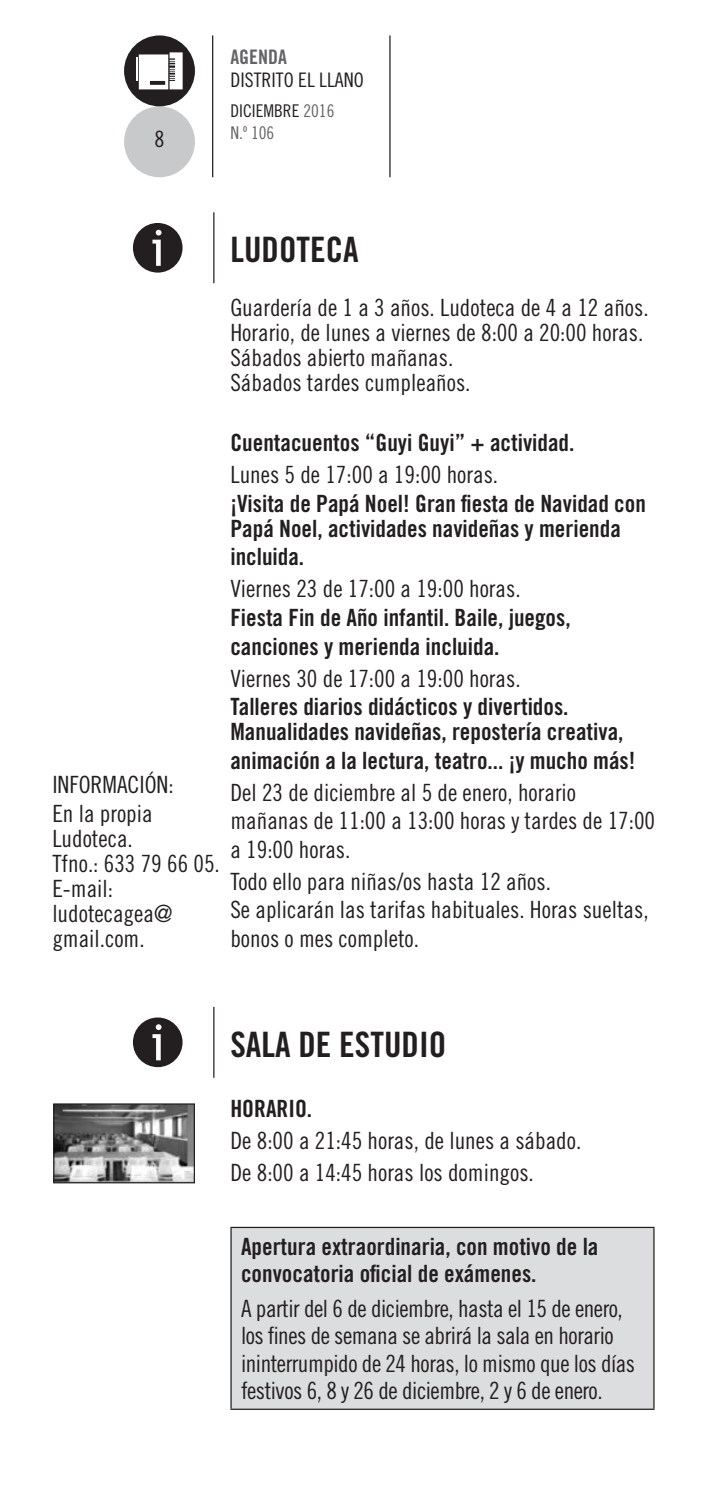
<style>
.page{position:relative;width:709px;height:1489px;background:#fff}
.page>*{position:absolute;margin:0;border:0;box-sizing:border-box;transform-origin:0 0}
.t1{font:35px "Trade Gothic LT Std Bd Cn 20";color:#231f20}
.t2{font:23.75px/25px "Trade Gothic LT Std Cn 18";color:#231f20}
.t3{font:23.75px/25px "Trade Gothic LT Std Bd Cn 20";color:#231f20}
.t4{font:23.75px/27.5px "Trade Gothic LT Std Cn 18";letter-spacing:-.02em;color:#231f20}
.t5{font:22.5px "Trade Gothic LT Std Cn 18";color:#231f20}
.t6{font:20px "Trade Gothic LT Std Cn 18";color:#231f20}
.t7{font:20px "Trade Gothic LT Std Bd Cn 20";color:#636466}
.t8{font:17.5px/22.5px "Trade Gothic LT Std Cn 18";color:#636466}
.s1{color:#231f20}
</style>
<div class="page">
<hr style="left:212px;top:35px;width:1px;height:142px;background:#231f20">
<hr style="left:389px;top:35px;width:1px;height:142px;background:#231f20">
<div style="left:124px;top:106px;width:71px;height:71px;background:#c7c9cb;border-radius:50%"></div>
<div style="left:124px;top:35px;width:71px;height:71px;background:#231f20;border-radius:50%"></div>
<svg style="left:139px;top:52px;width:44px;height:37px;background:#dadada"></svg>
<hr style="left:136px;top:57px;width:2px;height:24px;background:#fff">
<div style="left:231px;top:1227px;width:423px;height:182px;background:#dcddde"></div>
<hr style="left:230px;top:1226px;width:424px;height:1px;background:#231f20">
<hr style="left:230px;top:1227px;width:2px;height:181px;background:#231f20">
<hr style="left:653px;top:1227px;width:1px;height:181px;background:#231f20">
<hr style="left:230px;top:1408px;width:424px;height:1px;background:#231f20">
<hr style="left:213px;top:212px;width:1px;height:71px;background:#231f20">
<div style="left:133px;top:223px;width:49px;height:49px;background:#231f20;border-radius:50%"></div>
<svg style="left:152px;top:230px;width:9px;height:36px"></svg>
<hr style="left:213px;top:1006px;width:1px;height:71px;background:#231f20">
<div style="left:133px;top:1017px;width:49px;height:50px;background:#231f20;border-radius:50%"></div>
<svg style="left:152px;top:1024px;width:9px;height:36px"></svg>
<img style="left:55px;top:1105px;width:138px;height:76px">
<div style="left:53px;top:1103px;width:142px;height:80px;border:1px solid #231f20"></div>
<p class="t5" style="left:154px;top:126px;width:11px">8</p>
<p class="t7" style="left:230px;top:45px;width:58px">AGENDA</p>
<p class="t6" style="left:230px;top:68px;width:135px">DISTRITO EL LLANO</p>
<p class="t8" style="left:230px;top:99px;width:105px"><span class="s1">DICIEMBRE</span> 2016<br>N.º 106</p>
<p class="t2" style="left:52px;top:770px;width:123px;line-height:28.5px">INFORMACIÓN:<br>En la propia</p>
<p class="t2" style="left:52px;top:825px;width:169px">Ludoteca.<br>Tfno.: 633 79 66 05.<br>E-mail: ludotecagea@ gmail.com.</p>
<h1 class="t1" style="left:230px;top:228px;width:31px">Ludoteca</h1>
<p class="t2" style="left:230px;top:294px;width:420px">Guardería de 1 a 3 años. Ludoteca de 4 a 12 años.<br>Horario, de lunes a viernes de 8:00 a 20:00 horas.<br>Sábados abierto mañanas.<br>Sábados tardes cumpleaños.</p>
<p class="t3" style="left:230px;top:430px;width:345px">Cuentacuentos “Guyi Guyi” + actividad.</p>
<p class="t2" style="left:230px;top:462px;width:269px">Lunes 5 de 17:00 a 19:00 horas.</p>
<p class="t3" style="left:230px;top:490px;width:417px">¡Visita de Papá Noel! Gran fiesta de Navidad con<br>Papá Noel, actividades navideñas y merienda</p>
<p class="t3" style="left:230px;top:544px;width:75px">incluida.</p>
<p class="t2" style="left:230px;top:576px;width:292px">Viernes 23 de 17:00 a 19:00 horas.</p>
<p class="t3" style="left:230px;top:603px;width:342px;line-height:28.5px">Fiesta Fin de Año infantil. Baile, juegos, canciones y merienda incluida.</p>
<p class="t2" style="left:230px;top:665px;width:292px">Viernes 30 de 17:00 a 19:00 horas.</p>
<p class="t3" style="left:230px;top:694px;width:394px">Talleres diarios didácticos y divertidos.<br>Manualidades navideñas, repostería creativa,</p>
<p class="t3" style="left:230px;top:747px;width:406px">animación a la lectura, teatro... ¡y mucho más!</p>
<p class="t2" style="left:230px;top:777px;width:426px;line-height:28.5px">Del 23 de diciembre al 5 de enero, horario mañanas de 11:00 a 13:00 horas y tardes de 17:00 a 19:00 horas.</p>
<p class="t2" style="left:230px;top:866px;width:420px;line-height:28.5px">Todo ello para niñas/os hasta 12 años.<br>Se aplicarán las tarifas habituales. Horas sueltas, bonos o mes completo.</p>
<h1 class="t1" style="left:230px;top:1022px;width:141px">Sala de Estudio</h1>
<p class="t3" style="left:230px;top:1095px;width:83px">HORARIO.</p>
<p class="t2" style="left:230px;top:1124px;width:352px;line-height:32px">De 8:00 a 21:45 horas, de lunes a sábado.<br>De 8:00 a 14:45 horas los domingos.</p>
<p class="t3" style="left:241px;top:1232px;width:359px;line-height:27.5px">Apertura extraordinaria, con motivo de la convocatoria oficial de exámenes.</p>
<p class="t4" style="left:241px;top:1294px;width:395px">A partir del 6 de diciembre, hasta el 15 de enero, los fines de semana se abrirá la sala en horario ininterrumpido de 24 horas, lo mismo que los días festivos 6, 8 y 26 de diciembre, 2 y 6 de enero.</p>
</div>
